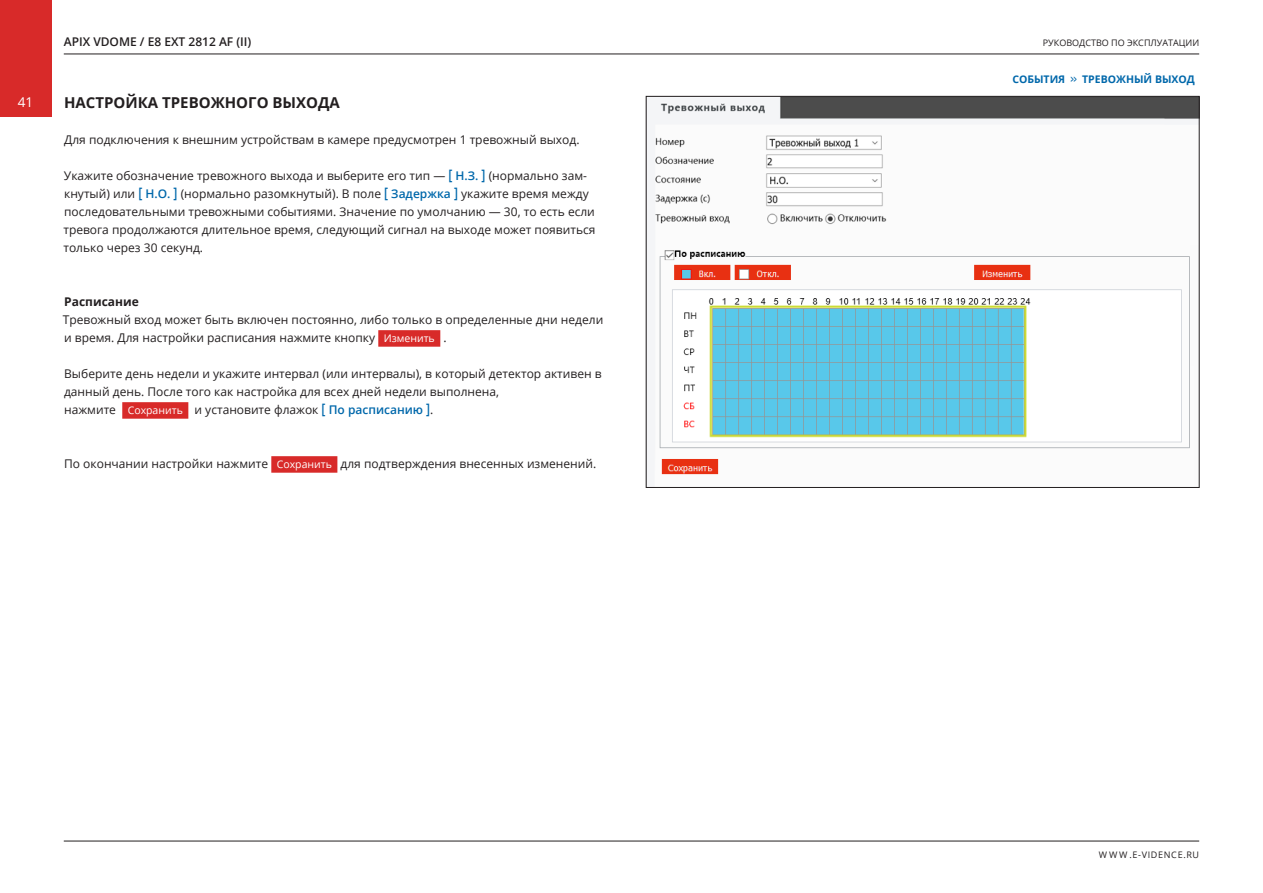
<style>
.page{position:relative;width:1263px;height:893px;background:#fff}
.page>*{position:absolute;margin:0;border:0;box-sizing:border-box;transform-origin:0 0}
.t1{font:700 15px "Open Sans";color:#231f20}
.t2{font:13.5px "Open Sans";color:#fff}
.t3{font:12px/18px "Open Sans";color:#231f20}
.t4{font:600 12px "Open Sans";color:#231f20}
.t5{font:700 12px "Open Sans";color:#231f20}
.t6{font:700 10.5px "Open Sans";color:#0068ab}
.t7{font:9px "Open Sans";color:#231f20}
.t8{font:9px "Open Sans";letter-spacing:.075em;color:#231f20}
.s1{font-weight:600;font-size:14.4px;color:#0068ab}
.s2{font-weight:600;color:#0068ab}
.s3{font-size:10.5px;color:#fff}
</style>
<div class="page">
<hr style="left:64px;top:841px;width:1135px;height:1px;background:#231f20">
<hr style="left:64px;top:54px;width:1135px;height:1px;background:#231f20">
<div style="left:0;top:0;width:51px;height:116px;background:#d82a29"></div>
<div style="left:378px;top:330px;width:62px;height:17px;background:#d82a29"></div>
<div style="left:122px;top:402px;width:66px;height:17px;background:#d82a29"></div>
<div style="left:271px;top:456px;width:66px;height:17px;background:#d82a29"></div>
<img style="left:648px;top:98px;width:549px;height:388px">
<p class="t2" style="left:18px;top:92px;width:17px">41</p>
<p class="t4" style="left:64px;top:33px;width:189px">APIX VDOME / E8 EXT 2812 AF (II)</p>
<p class="t7" style="left:1043px;top:36px;width:158px">РУКОВОДСТВО ПО ЭКСПЛУАТАЦИИ</p>
<p class="t1" style="left:64px;top:92px;width:277px">НАСТРОЙКА ТРЕВОЖНОГО ВЫХОДА</p>
<p class="t3" style="left:64px;top:130px;width:517px">Для подключения к внешним устройствам в камере предусмотрен 1 тревожный выход.</p>
<p class="t3" style="left:63px;top:166px;width:534px">Укажите обозначение тревожного выхода и выберите его тип — <span class="s1">[</span> <span class="s2">Н.З.</span> <span class="s1">]</span> (нормально зам&shy;кнутый) или <span class="s1">[</span> <span class="s2">Н.О.</span> <span class="s1">]</span> (нормально разомкнутый). В поле <span class="s1">[</span> <span class="s2">Задержка</span> <span class="s1">]</span> укажите время между последовательными тревожными событиями. Значение по умолчанию — 30, то есть если тревога продолжаются длительное время, следующий сигнал на выходе может появиться только через 30 секунд.</p>
<p class="t5" style="left:64px;top:293px;width:76px">Расписание</p>
<p class="t3" style="left:63px;top:310px;width:542px">Тревожный вход может быть включен постоянно, либо только в определенные дни недели и время. Для настройки расписания нажмите кнопку <span class="s3">Изменить</span> .</p>
<p class="t3" style="left:64px;top:364px;width:539px">Выберите день недели и укажите интервал (или интервалы), в который детектор активен в</p>
<p class="t3" style="left:64px;top:382px;width:436px">данный день. После того как настройка для всех дней недели выполнена,</p>
<p class="t3" style="left:64px;top:400px;width:371px">нажмите <span class="s3">Сохранить</span> и установите флажок <span class="s1">[</span> <span class="s2">По расписанию</span> <span class="s1">]</span>.</p>
<p class="t3" style="left:64px;top:454px;width:534px">По окончании настройки нажмите <span class="s3">Сохранить</span> для подтверждения внесенных изменений.</p>
<p class="t6" style="left:1012px;top:72px;width:184px">СОБЫТИЯ &gt;&gt; ТРЕВОЖНЫЙ ВЫХОД</p>
<p class="t8" style="left:1099px;top:848px;width:102px">WWW.E-VIDENCE.RU</p>
</div>
